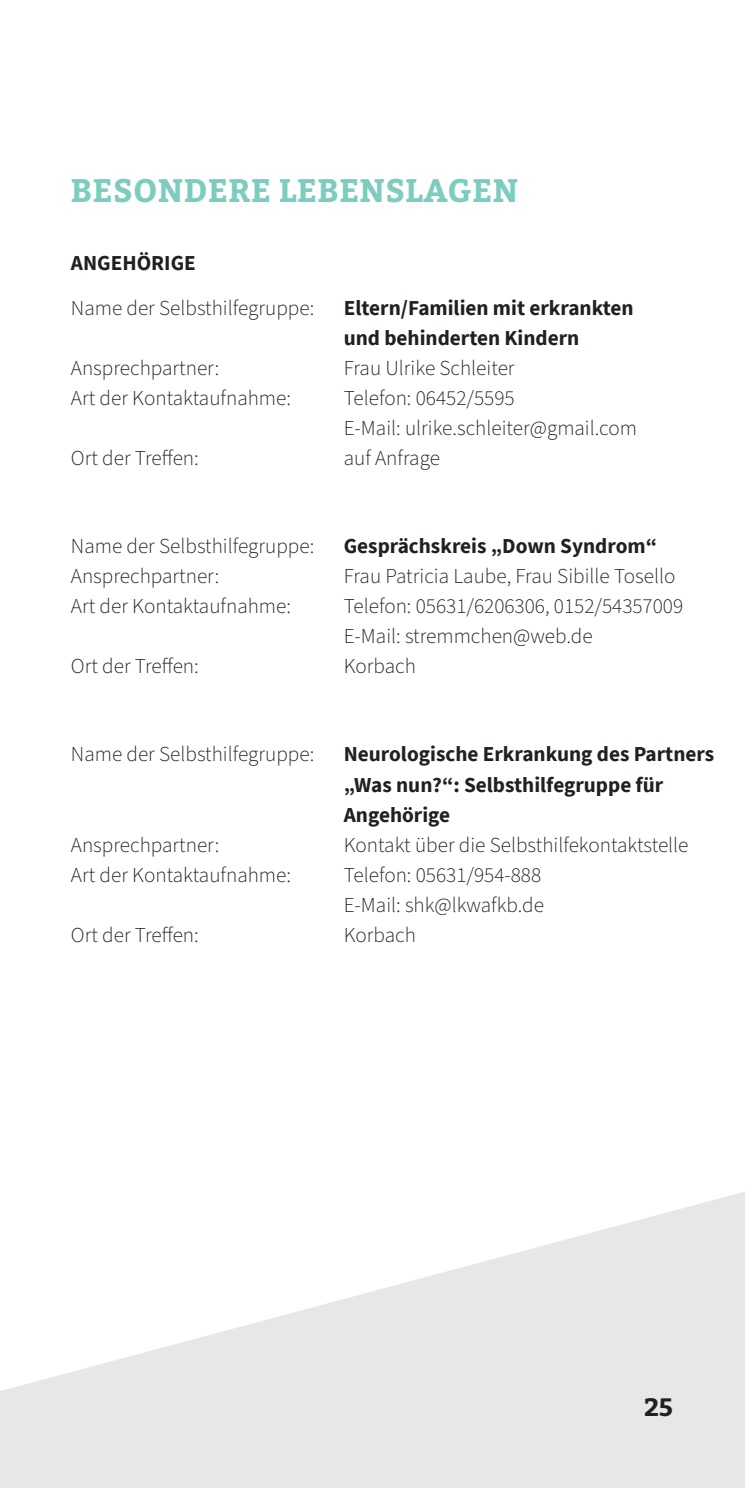
<style>
.page{position:relative;width:745px;height:1488px;background:#fff}
.page>*{position:absolute;margin:0;border:0;box-sizing:border-box;transform-origin:0 0}
.t1{font:700 32.5px "Bitter";letter-spacing:.01em;color:#7cccbf}
.t2{font:700 25px "Bitter";color:#231f20}
.t3{font:300 21.25px/30px "Source Sans Pro";color:#231f20}
.t4{font:700 21.25px/30px "Source Sans Pro";color:#231f20}
</style>
<div class="page">
<svg style="left:0;top:1192px;width:745px;height:296px;fill:#e6e7e8"></svg>
<h1 class="t1" style="left:71px;top:176px;width:449px">BESONDERE LEBENSLAGEN</h1>
<p class="t4" style="left:71px;top:248px;width:126px">ANGEHÖRIGE</p>
<p class="t3" style="left:71px;top:294px;width:245px">Name der Selbsthilfegruppe:</p>
<p class="t4" style="left:344px;top:292px;width:291px">Eltern/Familien mit erkrankten und behinderten Kindern</p>
<p class="t3" style="left:71px;top:354px;width:150px">Ansprechpartner:</p>
<p class="t3" style="left:344px;top:354px;width:172px">Frau Ulrike Schleiter</p>
<p class="t3" style="left:71px;top:384px;width:222px">Art der Kontaktaufnahme:</p>
<p class="t3" style="left:344px;top:384px;width:295px">Telefon: 06452/5595<br>E-Mail: ulrike.schleiter@gmail.com</p>
<p class="t3" style="left:71px;top:444px;width:129px">Ort der Treffen:</p>
<p class="t3" style="left:344px;top:444px;width:98px">auf Anfrage</p>
<p class="t3" style="left:71px;top:533px;width:245px">Name der Selbsthilfegruppe:</p>
<p class="t4" style="left:344px;top:530px;width:315px">Gesprächskreis „Down Syndrom“</p>
<p class="t3" style="left:71px;top:563px;width:150px">Ansprechpartner:</p>
<p class="t3" style="left:344px;top:563px;width:333px">Frau Patricia Laube, Frau Sibille Tosello</p>
<p class="t3" style="left:71px;top:593px;width:222px">Art der Kontaktaufnahme:</p>
<p class="t3" style="left:344px;top:593px;width:341px">Telefon: 05631/6206306, 0152/54357009<br>E-Mail: stremmchen@web.de</p>
<p class="t3" style="left:71px;top:653px;width:129px">Ort der Treffen:</p>
<p class="t3" style="left:344px;top:653px;width:74px">Korbach</p>
<p class="t3" style="left:71px;top:741px;width:245px">Name der Selbsthilfegruppe:</p>
<p class="t4" style="left:344px;top:739px;width:372px">Neurologische Erkrankung des Partners „Was nun?“: Selbsthilfegruppe für<br>Angehörige</p>
<p class="t3" style="left:71px;top:831px;width:150px">Ansprechpartner:</p>
<p class="t3" style="left:344px;top:831px;width:346px">Kontakt über die Selbsthilfekontaktstelle</p>
<p class="t3" style="left:71px;top:861px;width:222px">Art der Kontaktaufnahme:</p>
<p class="t3" style="left:344px;top:861px;width:202px">Telefon: 05631/954-888<br>E-Mail: shk@lkwafkb.de</p>
<p class="t3" style="left:71px;top:921px;width:129px">Ort der Treffen:</p>
<p class="t3" style="left:344px;top:921px;width:74px">Korbach</p>
<p class="t2" style="left:644px;top:1396px;width:31px">25</p>
</div>
